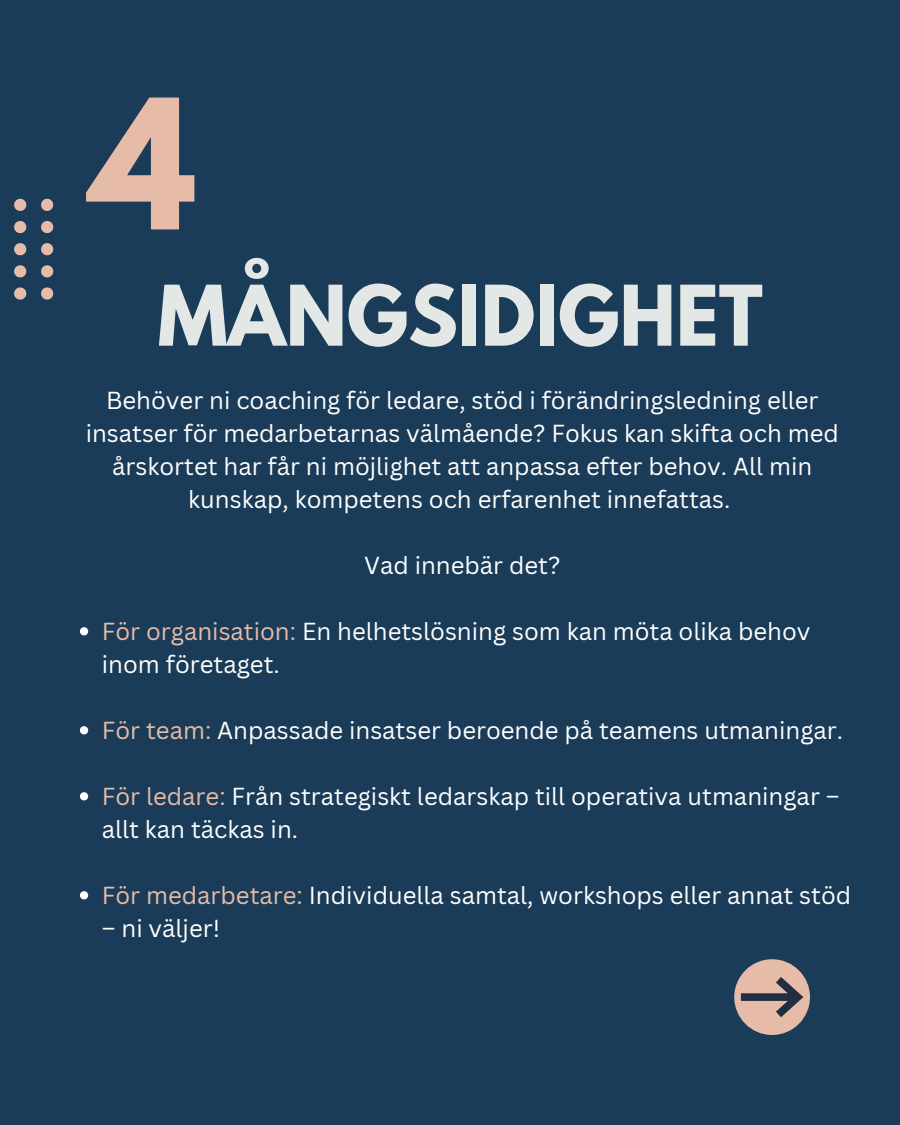
<style>
.page{position:relative;width:900px;height:1125px;background:#1b3c58}
.page>*{position:absolute;margin:0;border:0;box-sizing:border-box;transform-origin:0 0}
.t1{font:700 159.9px "League Spartan";color:#e6bca8}
.t2{font:700 74px "League Spartan";color:#e3e7e5}
.t3{font:24px/33px "Canva Sans";color:#fff}
.s1{color:#e6bca8}
</style>
<div class="page">
<div style="left:734px;top:959px;width:76px;height:76px;background:#e6bca8;border-radius:50%"></div>
<svg style="left:741px;top:977px;width:62px;height:40px"></svg>
<svg style="left:14px;top:287px;width:12px;height:13px"></svg>
<svg style="left:41px;top:287px;width:12px;height:13px"></svg>
<svg style="left:14px;top:265px;width:12px;height:12px"></svg>
<svg style="left:41px;top:265px;width:12px;height:12px"></svg>
<svg style="left:14px;top:243px;width:12px;height:12px"></svg>
<svg style="left:41px;top:243px;width:12px;height:12px"></svg>
<svg style="left:14px;top:221px;width:12px;height:12px"></svg>
<svg style="left:41px;top:221px;width:12px;height:12px"></svg>
<svg style="left:14px;top:199px;width:12px;height:12px"></svg>
<svg style="left:41px;top:199px;width:12px;height:12px"></svg>
<svg style="left:80px;top:627px;width:8px;height:8px"></svg>
<svg style="left:80px;top:726px;width:8px;height:8px"></svg>
<svg style="left:80px;top:792px;width:8px;height:8px"></svg>
<svg style="left:80px;top:891px;width:8px;height:8px"></svg>
<p class="t1" style="left:90px;top:86px;width:108px">4</p>
<p class="t2" style="left:158px;top:279px;width:607px">MÅNGSIDIGHET</p>
<h1 class="t3" style="left:86px;top:383px;width:755px;text-align:center">Behöver ni coaching för ledare, stöd i förändringsledning eller insatser för medarbetarnas välmående? Fokus kan skifta och med årskortet har får ni möjlighet att anpassa efter behov. All min kunskap, kompetens och erfarenhet innefattas.</h1>
<p class="t3" style="left:364px;top:548px;width:198px">Vad innebär det?</p>
<p class="t3" style="left:102px;top:614px;width:710px"><span class="s1">För organisation:</span> En helhetslösning som kan möta olika behov inom företaget.</p>
<p class="t3" style="left:102px;top:713px;width:743px"><span class="s1">För team:</span> Anpassade insatser beroende på teamens utmaningar.</p>
<p class="t3" style="left:102px;top:779px;width:739px"><span class="s1">För ledare:</span> Från strategiskt ledarskap till operativa utmaningar – allt kan täckas in.</p>
<p class="t3" style="left:102px;top:878px;width:751px"><span class="s1">För medarbetare:</span> Individuella samtal, workshops eller annat stöd</p>
<p class="t3" style="left:102px;top:911px;width:120px">– ni väljer!</p>
</div>
